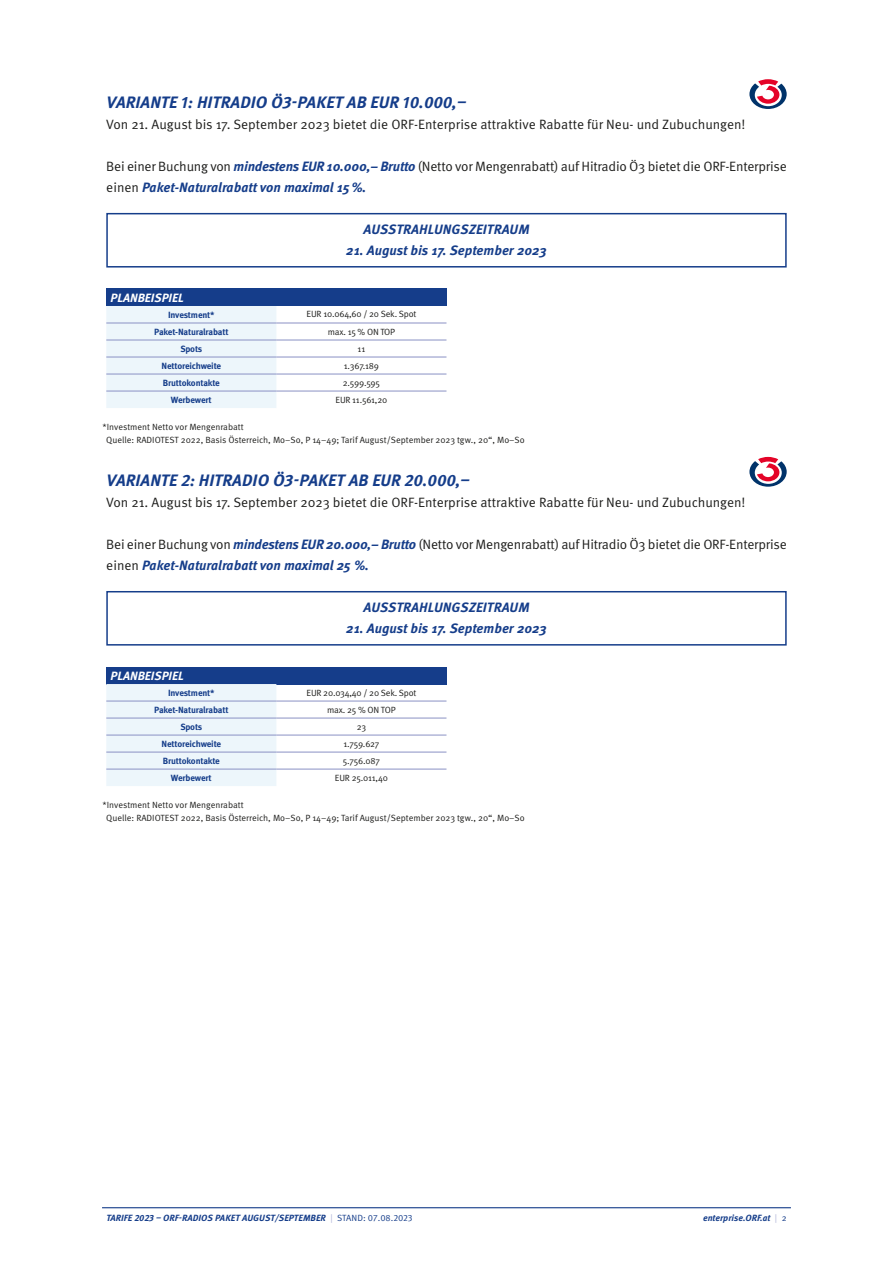
<style>
.page{position:relative;width:893px;height:1263px;background:#fff}
.page>*{position:absolute;margin:0;border:0;box-sizing:border-box;transform-origin:0 0}
.Head{font:italic 700 16.5px "Meta Pro";letter-spacing:.01em;color:#153d8a}
.Copy{font:13.5px/21px "Meta Pro";letter-spacing:-.01em;color:#1d1d1b}
.Copy-2{font:italic 700 13.5px "Meta Pro";color:#153d8a}
.Subline{font:italic 700 13.5px "Meta Pro";letter-spacing:.01em;color:#153d8a}
.TAB_Head_LINKS_Weiß{font:italic 700 12px "Meta Pro";color:#fff}
.Info{font:9px "Meta Pro";color:#1d1d1b}
.TAB_Werte_LINKS_HervorhebungBLAU{font:700 9px "Meta Pro";letter-spacing:-.02em;color:#153d8a}
.TAB_Werte_ZENT{font:9px "Meta Pro";letter-spacing:-.02em;color:#1d1d1b}
.t1{font:italic 700 9px "Meta Pro";color:#153d8a}
.s1{font-weight:700;font-style:italic;color:#153d8a}
.s2{font-weight:400;font-style:normal;color:#adb0d6}
.s3{font-weight:400;font-style:normal}
</style>
<div class="page">
<hr style="left:102px;top:1207px;width:689px;height:1px;background:#153d8a">
<div style="left:106px;top:213px;width:681px;height:55px;border:2px solid #153d8a"></div>
<div style="left:106px;top:591px;width:681px;height:55px;border:2px solid #153d8a"></div>
<svg style="left:749px;top:79px;width:38px;height:30px"></svg>
<svg style="left:749px;top:457px;width:38px;height:30px"></svg>
<div style="left:106px;top:289px;width:340px;height:17px;background:#153d8a"></div>
<div style="left:106px;top:306px;width:170px;height:102px;background:#edf6fb"></div>
<hr style="left:106px;top:323px;width:170px;height:1px;background:#8a91c4">
<hr style="left:276px;top:323px;width:170px;height:1px;background:#8a91c4">
<hr style="left:106px;top:340px;width:170px;height:1px;background:#8a91c4">
<hr style="left:276px;top:340px;width:170px;height:1px;background:#8a91c4">
<hr style="left:106px;top:357px;width:170px;height:1px;background:#8a91c4">
<hr style="left:276px;top:357px;width:170px;height:1px;background:#8a91c4">
<hr style="left:106px;top:374px;width:170px;height:1px;background:#8a91c4">
<hr style="left:276px;top:374px;width:170px;height:1px;background:#8a91c4">
<hr style="left:106px;top:391px;width:170px;height:1px;background:#8a91c4">
<hr style="left:276px;top:391px;width:170px;height:1px;background:#8a91c4">
<div style="left:106px;top:667px;width:340px;height:17px;background:#153d8a"></div>
<div style="left:106px;top:684px;width:170px;height:102px;background:#edf6fb"></div>
<hr style="left:106px;top:701px;width:170px;height:1px;background:#8a91c4">
<hr style="left:276px;top:701px;width:170px;height:1px;background:#8a91c4">
<hr style="left:106px;top:718px;width:170px;height:1px;background:#8a91c4">
<hr style="left:276px;top:718px;width:170px;height:1px;background:#8a91c4">
<hr style="left:106px;top:735px;width:170px;height:1px;background:#8a91c4">
<hr style="left:276px;top:735px;width:170px;height:1px;background:#8a91c4">
<hr style="left:106px;top:752px;width:170px;height:1px;background:#8a91c4">
<hr style="left:276px;top:752px;width:170px;height:1px;background:#8a91c4">
<hr style="left:106px;top:769px;width:170px;height:1px;background:#8a91c4">
<hr style="left:276px;top:769px;width:170px;height:1px;background:#8a91c4">
<p class="Head" style="left:106px;top:92px;width:361px">VARIANTE 1: HITRADIO Ö3-PAKET AB EUR 10.000,–</p>
<p class="Copy" style="left:106px;top:114px;width:641px">Von 21. August bis 17. September 2023 bietet die ORF-Enterprise attraktive Rabatte für Neu- und Zubuchungen!</p>
<p class="Copy" style="left:106px;top:156px;width:682px">Bei einer Buchung von <span class="s1">mindestens EUR 10.000,– Brutto</span> (Netto vor Mengenrabatt) auf Hitradio Ö3 bietet die ORF-Enterprise einen <span class="s1">Paket-Naturalrabatt von maximal 15%.</span></p>
<p class="Subline" style="left:363px;top:221px;width:168px">AUSSTRAHLUNGSZEITRAUM</p>
<p class="Copy-2" style="left:346px;top:242px;width:202px">21. August bis 17. September 2023</p>
<p class="TAB_Head_LINKS_Weiß" style="left:111px;top:290px;width:75px">PLANBEISPIEL</p>
<p class="TAB_Werte_LINKS_HervorhebungBLAU" style="left:168px;top:309px;width:48px">Investment*</p>
<p class="TAB_Werte_ZENT" style="left:307px;top:309px;width:111px">EUR 10.064,60 / 20 Sek. Spot</p>
<p class="TAB_Werte_LINKS_HervorhebungBLAU" style="left:154px;top:326px;width:76px">Paket-Naturalrabatt</p>
<p class="TAB_Werte_ZENT" style="left:328px;top:326px;width:69px">max. 15 % ON TOP</p>
<p class="TAB_Werte_LINKS_HervorhebungBLAU" style="left:180px;top:343px;width:23px">Spots</p>
<p class="TAB_Werte_ZENT" style="left:358px;top:343px;width:9px">11</p>
<p class="TAB_Werte_LINKS_HervorhebungBLAU" style="left:162px;top:360px;width:61px">Nettoreichweite</p>
<p class="TAB_Werte_ZENT" style="left:344px;top:360px;width:37px">1.367.189</p>
<p class="TAB_Werte_LINKS_HervorhebungBLAU" style="left:163px;top:377px;width:59px">Bruttokontakte</p>
<p class="TAB_Werte_ZENT" style="left:343px;top:377px;width:39px">2.599.595</p>
<p class="TAB_Werte_LINKS_HervorhebungBLAU" style="left:171px;top:394px;width:42px">Werbewert</p>
<p class="TAB_Werte_ZENT" style="left:335px;top:394px;width:53px">EUR 11.561,20</p>
<p class="Info" style="left:103px;top:421px;width:143px">*Investment Netto vor Mengenrabatt</p>
<p class="Info" style="left:106px;top:434px;width:420px">Quelle: RADIOTEST 2022, Basis Österreich, Mo–So, P 14–49; Tarif August/September 2023 tgw., 20“, Mo–So</p>
<p class="Head" style="left:106px;top:470px;width:365px">VARIANTE 2: HITRADIO Ö3-PAKET AB EUR 20.000,–</p>
<p class="Copy" style="left:106px;top:492px;width:641px">Von 21. August bis 17. September 2023 bietet die ORF-Enterprise attraktive Rabatte für Neu- und Zubuchungen!</p>
<p class="Copy" style="left:106px;top:534px;width:682px">Bei einer Buchung von <span class="s1">mindestens EUR 20.000,– Brutto</span> (Netto vor Mengenrabatt) auf Hitradio Ö3 bietet die ORF-Enterprise einen <span class="s1">Paket-Naturalrabatt von maximal 25 %.</span></p>
<p class="Subline" style="left:363px;top:599px;width:168px">AUSSTRAHLUNGSZEITRAUM</p>
<p class="Copy-2" style="left:346px;top:620px;width:202px">21. August bis 17. September 2023</p>
<p class="TAB_Head_LINKS_Weiß" style="left:111px;top:668px;width:75px">PLANBEISPIEL</p>
<p class="TAB_Werte_LINKS_HervorhebungBLAU" style="left:168px;top:687px;width:48px">Investment*</p>
<p class="TAB_Werte_ZENT" style="left:307px;top:687px;width:111px">EUR 20.034,40 / 20 Sek. Spot</p>
<p class="TAB_Werte_LINKS_HervorhebungBLAU" style="left:154px;top:704px;width:76px">Paket-Naturalrabatt</p>
<p class="TAB_Werte_ZENT" style="left:327px;top:704px;width:70px">max. 25 % ON TOP</p>
<p class="TAB_Werte_LINKS_HervorhebungBLAU" style="left:180px;top:721px;width:23px">Spots</p>
<p class="TAB_Werte_ZENT" style="left:357px;top:721px;width:11px">23</p>
<p class="TAB_Werte_LINKS_HervorhebungBLAU" style="left:162px;top:738px;width:61px">Nettoreichweite</p>
<p class="TAB_Werte_ZENT" style="left:343px;top:738px;width:38px">1.759.627</p>
<p class="TAB_Werte_LINKS_HervorhebungBLAU" style="left:163px;top:755px;width:59px">Bruttokontakte</p>
<p class="TAB_Werte_ZENT" style="left:343px;top:755px;width:39px">5.756.087</p>
<p class="TAB_Werte_LINKS_HervorhebungBLAU" style="left:171px;top:772px;width:42px">Werbewert</p>
<p class="TAB_Werte_ZENT" style="left:335px;top:772px;width:54px">EUR 25.011,40</p>
<p class="Info" style="left:103px;top:799px;width:143px">*Investment Netto vor Mengenrabatt</p>
<p class="Info" style="left:106px;top:812px;width:420px">Quelle: RADIOTEST 2022, Basis Österreich, Mo–So, P 14–49; Tarif August/September 2023 tgw., 20“, Mo–So</p>
<p class="t1" style="left:106px;top:1212px;width:308px">TARIFE 2023 – ORF-RADIOS PAKET AUGUST/SEPTEMBER <span class="s2">|</span> <span class="s3">STAND: 07.08.2023</span></p>
<p class="t1" style="left:703px;top:1212px;width:85px">enterprise.ORF.at <span class="s2">|</span> <span class="s3">2</span></p>
</div>
